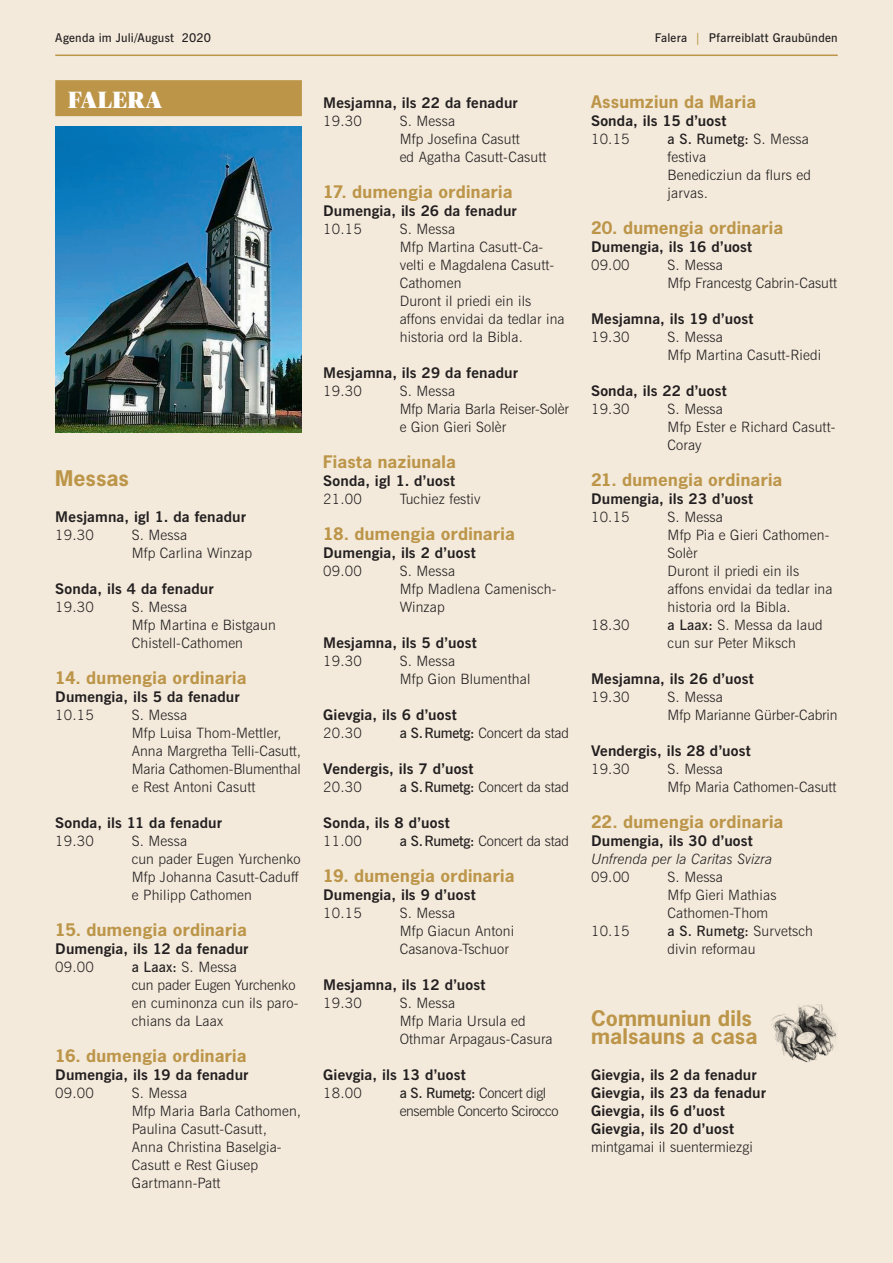
<style>
.page{position:relative;width:893px;height:1263px;background:#f3eadb}
.page>*{position:absolute;margin:0;border:0;box-sizing:border-box;transform-origin:0 0}
.t1{font:900 23.4px "Publico Banner";color:#fff}
.t2{font:700 20.25px/18px "News Gothic";letter-spacing:.005em;color:#bc9549;scale:1.05 1}
.t3{font:700 16.35px "News Gothic";letter-spacing:.015em;color:#bc9549;scale:1.05 1}
.t4{font:700 14.7px/18px "News Gothic BT";letter-spacing:.01em;color:#231f20;scale:1.05 1}
.t5{font:300 14.25px/18px "News Gothic BT";letter-spacing:.01em;color:#231f20}
.t6{font:300 14.25px "News Gothic BT";letter-spacing:-.015em;color:#231f20}
.t7{font:300 14.25px/18px "News Gothic BT";letter-spacing:-.025em;color:#231f20}
.t8{font:italic 300 14.25px "News Gothic BT";color:#231f20}
.t9{font:600 12px "News Gothic BT";letter-spacing:.02em;color:#231f20}
.s1{color:#bc9549}
.s2{font-weight:600}
</style>
<div class="page">
<hr style="left:55px;top:55px;width:783px;height:1px;background:#bc9549">
<div style="left:55px;top:80px;width:247px;height:36px;background:#bc9549"></div>
<img style="left:55px;top:126px;width:247px;height:306px">
<img style="left:771px;top:1004px;width:66px;height:58px">
<p class="t9" style="left:55px;top:31px;width:157px">Agenda im Juli/August 2020</p>
<p class="t9" style="left:655px;top:31px;width:185px">Falera <span class="s1">|</span> Pfarreiblatt Graubünden</p>
<h1 class="t1" style="left:68px;top:86px;width:47px">FALER</h1>
<h1 class="t1" style="left:146px;top:86px;width:18px">A</h1>
<h2 class="t2" style="left:55px;top:469px;width:72px">Messas</h2>
<p class="t4" style="left:55px;top:508px;width:183px">Mesjamna, igl 1. da fenadur</p>
<p class="t5" style="left:55px;top:526px;width:40px">19.30</p>
<p class="t5" style="left:132px;top:526px;width:122px">S. Messa<br>Mfp Carlina Winzap</p>
<p class="t4" style="left:55px;top:580px;width:152px">Sonda, ils 4 da fenadur</p>
<p class="t5" style="left:55px;top:598px;width:40px">19.30</p>
<p class="t5" style="left:132px;top:598px;width:146px">S. Messa<br>Mfp Martina e Bistgaun<br>Chistell-Cathomen</p>
<p class="t3" style="left:55px;top:667px;width:184px">14. dumengia ordinaria</p>
<p class="t4" style="left:55px;top:688px;width:177px">Dumengia, ils 5 da fenadur</p>
<p class="t5" style="left:55px;top:706px;width:40px">10.15</p>
<p class="t5" style="left:132px;top:706px;width:171px">S. Messa<br>Mfp Luisa Thom-Mettler,<br>Anna Margretha Telli-Casutt,<br>Maria Cathomen-Blumenthal e Rest Antoni Casutt</p>
<p class="t4" style="left:55px;top:814px;width:160px">Sonda, ils 11 da fenadur</p>
<p class="t5" style="left:55px;top:832px;width:40px">19.30</p>
<p class="t5" style="left:132px;top:832px;width:170px">S. Messa<br>cun pader Eugen Yurchenko<br>Mfp Johanna Casutt-Caduff e Philipp Cathomen</p>
<p class="t3" style="left:55px;top:919px;width:184px">15. dumengia ordinaria</p>
<p class="t4" style="left:55px;top:940px;width:186px">Dumengia, ils 12 da fenadur</p>
<p class="t5" style="left:55px;top:958px;width:40px">09.00</p>
<p class="t5" style="left:132px;top:958px;width:168px"><span class="s2">a Laax:</span> S. Messa<br>cun pader Eugen Yurchenko en cuminonza cun ils paro&shy;chians da Laax</p>
<p class="t3" style="left:55px;top:1045px;width:184px">16. dumengia ordinaria</p>
<p class="t4" style="left:55px;top:1066px;width:186px">Dumengia, ils 19 da fenadur</p>
<p class="t5" style="left:55px;top:1084px;width:40px">09.00</p>
<p class="t5" style="left:132px;top:1084px;width:171px">S. Messa<br>Mfp Maria Barla Cathomen,<br>Paulina Casutt-Casutt,<br>Anna Christina Baselgia--<br>Casutt e Rest Giusep<br>Gartmann-Patt</p>
<p class="t4" style="left:323px;top:94px;width:187px">Mesjamna, ils 22 da fenadur</p>
<p class="t5" style="left:323px;top:112px;width:40px">19.30</p>
<p class="t5" style="left:400px;top:112px;width:148px">S. Messa<br>Mfp Josefina Casutt<br>ed Agatha Casutt-Casutt</p>
<p class="t3" style="left:323px;top:181px;width:182px">17. dumengia ordinaria</p>
<p class="t4" style="left:323px;top:202px;width:186px">Dumengia, ils 26 da fenadur</p>
<p class="t5" style="left:323px;top:220px;width:40px">10.15</p>
<p class="t5" style="left:400px;top:220px;width:167px">S. Messa<br>Mfp Martina Casutt-Ca&shy;velti e Magdalena Casutt--<br>Cathomen<br>Duront il priedi ein ils affons envidai da tedlar ina historia ord la Bibla.</p>
<p class="t4" style="left:323px;top:364px;width:187px">Mesjamna, ils 29 da fenadur</p>
<p class="t5" style="left:323px;top:382px;width:40px">19.30</p>
<p class="t5" style="left:400px;top:382px;width:171px">S. Messa<br>Mfp Maria Barla Reiser-Solèr e Gion Gieri Solèr</p>
<p class="t3" style="left:323px;top:451px;width:128px">Fiasta naziunala</p>
<p class="t4" style="left:323px;top:472px;width:127px">Sonda, igl 1. d’uost</p>
<p class="t5" style="left:323px;top:490px;width:40px">21.00</p>
<p class="t5" style="left:400px;top:490px;width:83px">Tuchiez festiv</p>
<p class="t3" style="left:323px;top:523px;width:184px">18. dumengia ordinaria</p>
<p class="t4" style="left:323px;top:544px;width:147px">Dumengia, ils 2 d’uost</p>
<p class="t5" style="left:323px;top:562px;width:40px">09.00</p>
<p class="t5" style="left:400px;top:562px;width:156px">S. Messa<br>Mfp Madlena Camenisch--<br>Winzap</p>
<p class="t4" style="left:323px;top:634px;width:148px">Mesjamna, ils 5 d’uost</p>
<p class="t5" style="left:323px;top:652px;width:40px">19.30</p>
<p class="t5" style="left:400px;top:652px;width:132px">S. Messa<br>Mfp Gion Blumenthal</p>
<p class="t4" style="left:323px;top:706px;width:129px">Gievgia, ils 6 d’uost</p>
<p class="t5" style="left:323px;top:724px;width:40px">20.30</p>
<p class="t6" style="left:400px;top:724px;width:171px"><span class="s2">a S.Rumetg:</span> Concert da stad</p>
<p class="t4" style="left:323px;top:760px;width:145px">Vendergis, ils 7 d’uost</p>
<p class="t5" style="left:323px;top:778px;width:40px">20.30</p>
<p class="t6" style="left:400px;top:778px;width:171px"><span class="s2">a S.Rumetg:</span> Concert da stad</p>
<p class="t4" style="left:323px;top:814px;width:122px">Sonda, ils 8 d’uost</p>
<p class="t5" style="left:323px;top:832px;width:40px">11.00</p>
<p class="t6" style="left:400px;top:832px;width:171px"><span class="s2">a S.Rumetg:</span> Concert da stad</p>
<p class="t3" style="left:323px;top:865px;width:184px">19. dumengia ordinaria</p>
<p class="t4" style="left:323px;top:886px;width:147px">Dumengia, ils 9 d’uost</p>
<p class="t5" style="left:323px;top:904px;width:40px">10.15</p>
<p class="t5" style="left:400px;top:904px;width:116px">S. Messa<br>Mfp Giacun Antoni<br>Casanova-Tschuor</p>
<p class="t4" style="left:323px;top:976px;width:156px">Mesjamna, ils 12 d’uost</p>
<p class="t5" style="left:323px;top:994px;width:40px">19.30</p>
<p class="t5" style="left:400px;top:994px;width:154px">S. Messa<br>Mfp Maria Ursula ed<br>Othmar Arpagaus-Casura</p>
<p class="t4" style="left:323px;top:1066px;width:137px">Gievgia, ils 13 d’uost</p>
<p class="t5" style="left:323px;top:1084px;width:40px">18.00</p>
<p class="t7" style="left:400px;top:1084px;width:160px"><span class="s2">a S. Rumetg:</span> Concert digl ensemble Concerto Scirocco</p>
<p class="t3" style="left:591px;top:91px;width:159px">Assumziun da Maria</p>
<p class="t4" style="left:591px;top:112px;width:130px">Sonda, ils 15 d’uost</p>
<p class="t5" style="left:591px;top:130px;width:40px">10.15</p>
<p class="t5" style="left:668px;top:130px;width:145px"><span class="s2">a S. Rumetg:</span> S. Messa festiva<br>Benedicziun da flurs ed jarvas.</p>
<p class="t3" style="left:591px;top:217px;width:185px">20. dumengia ordinaria</p>
<p class="t4" style="left:591px;top:238px;width:155px">Dumengia, ils 16 d’uost</p>
<p class="t5" style="left:591px;top:256px;width:40px">09.00</p>
<p class="t5" style="left:668px;top:256px;width:171px">S. Messa<br>Mfp Francestg Cabrin-Casutt</p>
<p class="t4" style="left:591px;top:310px;width:156px">Mesjamna, ils 19 d’uost</p>
<p class="t5" style="left:591px;top:328px;width:40px">19.30</p>
<p class="t5" style="left:668px;top:328px;width:155px">S. Messa<br>Mfp Martina Casutt-Riedi</p>
<p class="t4" style="left:591px;top:382px;width:131px">Sonda, ils 22 d’uost</p>
<p class="t5" style="left:591px;top:400px;width:40px">19.30</p>
<p class="t5" style="left:668px;top:400px;width:167px">S. Messa<br>Mfp Ester e Richard Casutt-<br>Coray</p>
<p class="t3" style="left:591px;top:469px;width:184px">21. dumengia ordinaria</p>
<p class="t4" style="left:591px;top:490px;width:156px">Dumengia, ils 23 d’uost</p>
<p class="t5" style="left:591px;top:508px;width:40px">10.15</p>
<p class="t5" style="left:668px;top:508px;width:167px">S. Messa<br>Mfp Pia e Gieri Cathomen-<br>Solèr<br>Duront il priedi ein ils affons envidai da tedlar ina historia ord la Bibla.</p>
<p class="t5" style="left:591px;top:616px;width:40px">18.30</p>
<p class="t5" style="left:668px;top:616px;width:157px"><span class="s2">a Laax:</span> S. Messa da laud cun sur Peter Miksch</p>
<p class="t4" style="left:591px;top:670px;width:156px">Mesjamna, ils 26 d’uost</p>
<p class="t5" style="left:591px;top:688px;width:40px">19.30</p>
<p class="t5" style="left:668px;top:688px;width:172px">S. Messa<br>Mfp Marianne Gürber-Cabrin</p>
<p class="t4" style="left:591px;top:742px;width:154px">Vendergis, ils 28 d’uost</p>
<p class="t5" style="left:591px;top:760px;width:40px">19.30</p>
<p class="t5" style="left:668px;top:760px;width:170px">S. Messa<br>Mfp Maria Cathomen-Casutt</p>
<p class="t3" style="left:591px;top:811px;width:185px">22. dumengia ordinaria</p>
<p class="t4" style="left:591px;top:832px;width:156px">Dumengia, ils 30 d’uost</p>
<p class="t8" style="left:591px;top:850px;width:183px">Unfrenda per la Caritas Svizra</p>
<p class="t5" style="left:591px;top:868px;width:40px">09.00</p>
<p class="t5" style="left:668px;top:868px;width:110px">S. Messa<br>Mfp Gieri Mathias<br>Cathomen--Thom</p>
<p class="t5" style="left:591px;top:922px;width:40px">10.15</p>
<p class="t5" style="left:668px;top:922px;width:147px"><span class="s2">a S. Rumetg:</span> Survetsch divin reformau</p>
<h2 class="t2" style="left:591px;top:1009px;width:160px">Communiun dils malsauns a casa</h2>
<p class="t4" style="left:591px;top:1066px;width:168px">Gievgia, ils 2 da fenadur<br>Gievgia, ils 23 da fenadur<br>Gievgia, ils 6 d’uost<br>Gievgia, ils 20 d’uost</p>
<p class="t5" style="left:591px;top:1138px;width:163px">mintgamai il suentermiezgi</p>
</div>
